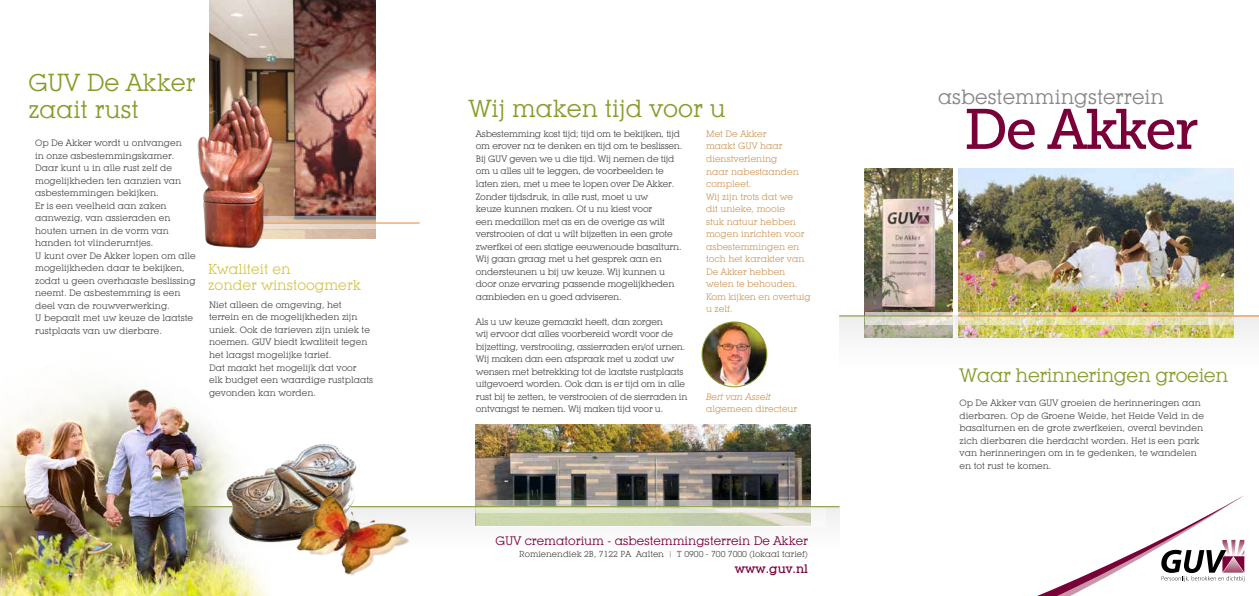
<style>
.page{position:relative;width:1259px;height:596px;background:#fff}
.page>*{position:absolute;margin:0;border:0;box-sizing:border-box;transform-origin:0 0}
.t1{font:56.6px "Museo Slab 500";letter-spacing:-.04em;color:#7a003a}
.t2{font:24px/27px "Lubalin Graph IT Cby BT";color:#889c2b}
.t3{font:20px "Lubalin Graph IT Cby BT";color:#878787}
.t4{font:19px "Lubalin Graph IT Cby BT";letter-spacing:-.02em;color:#889c2b}
.t5{font:14px/16px "Lubalin Graph IT Cby BT";color:#d5c54a}
.t6{font:12px "Lubalin Graph IT Cby BT";color:#7a003a}
.t7{font:500 12px "Lubalin Graph IT Cby BT";color:#7a003a}
.t8{font:9px/12.5px "Lubalin Graph IT Cby BT";color:#4a4a49}
.t9{font:9px/12.5px "Lubalin Graph IT Cby BT";letter-spacing:-.02em;color:#4a4a49}
.t10{font:9px/12.5px "Lubalin Graph IT Cby BT";color:#cd9859}
.t11{font:italic 9px "Lubalin Graph IT Cby BT";color:#cd9859}
.t12{font:8.5px "Lubalin Graph IT Cby BT";color:#4a4a49}
.s1{font-size:6.5px}
</style>
<div class="page">
<img style="left:209px;top:0;width:167px;height:222px">
<svg style="left:275px;top:222px;width:145px;height:17px"></svg>
<svg style="left:275px;top:215px;width:100px;height:13px"></svg>
<div style="left:0;top:506px;width:839px;height:42px;background:#fafafa"></div>
<div style="left:839px;top:315px;width:420px;height:54px;background:#fafaf9"></div>
<img style="left:958px;top:169px;width:275px;height:142px">
<img style="left:864px;top:169px;width:88px;height:142px">
<img style="left:958px;top:324px;width:275px;height:13px">
<svg style="left:864px;top:315px;width:91px;height:22px"></svg>
<svg style="left:864px;top:311px;width:88px;height:13px"></svg>
<svg style="left:958px;top:311px;width:275px;height:13px;background:#dcd59a"></svg>
<hr style="left:958px;top:315px;width:301px;height:1px;background:#e48730">
<hr style="left:839px;top:315px;width:113px;height:1px;background:#7e9126">
<svg style="left:1040px;top:495px;width:204px;height:100px"></svg>
<img style="left:476px;top:424px;width:335px;height:76px">
<div style="left:476px;top:506px;width:349px;height:20px;background:#f6f6f6"></div>
<svg style="left:476px;top:512px;width:335px;height:14px;background:#ccd5b1"></svg>
<svg style="left:476px;top:500px;width:335px;height:12px;background:#bbbcb1"></svg>
<hr style="left:0;top:506px;width:839px;height:1px;background:#7e9126">
<img style="left:702px;top:322px;width:65px;height:64px;border-radius:32px">
<div style="left:702px;top:321px;width:65px;height:66px;border:1px solid #889c2b;border-radius:50%"></div>
<img style="left:0;top:388px;width:272px;height:207px">
<hr style="left:210px;top:223px;width:210px;height:1px;background:#e48730">
<img style="left:197px;top:90px;width:78px;height:159px">
<img style="left:221px;top:442px;width:136px;height:100px">
<img style="left:277px;top:469px;width:149px;height:107px">
<h2 class="t2" style="left:28px;top:68px;width:169px">GUV De Akker zaait rust</h2>
<p class="t8" style="left:35px;top:136px;width:162px">Op De Akker wordt u ontvangen<br>in onze asbestemmingskamer.<br>Daar kunt u in alle rust zelf de mogelijkheden ten aanzien van asbestemmingen bekijken.<br>Er is een veelheid aan zaken aanwezig, van assieraden en houten urnen in de vorm van handen tot vlinderurntjes.<br>U kunt over De Akker lopen om alle mogelijkheden daar te bekijken, zodat u geen overhaaste beslissing neemt. De asbestemming is een deel van de rouwverwerking.<br>U bepaalt met uw keuze de laatste rustplaats van uw dierbare.</p>
<h3 class="t5" style="left:208px;top:261px;width:154px">Kwaliteit en<br>zonder winstoogmerk</h3>
<p class="t8" style="left:209px;top:298px;width:166px">Niet alleen de omgeving, het terrein en de mogelijkheden zijn uniek. Ook de tarieven zijn uniek te noemen. GUV biedt kwaliteit tegen het laagst mogelijke tarief.<br>Dat maakt het mogelijk dat voor<br>elk budget een waardige rustplaats gevonden kan worden.</p>
<h2 class="t2" style="left:469px;top:95px;width:259px">Wij maken tijd voor u</h2>
<p class="t9" style="left:476px;top:127px;width:208px">Asbestemming kost tijd; tijd om te bekijken, tijd om erover na te denken en tijd om te beslissen.<br>Bij GUV geven we u die tijd. Wij nemen de tijd om u alles uit te leggen, de voorbeelden te laten zien, met u mee te lopen over De Akker.<br>Zonder tijdsdruk, in alle rust, moet u uw<br>keuze kunnen maken. Of u nu kiest voor<br>een medaillon met as en de overige as wilt verstrooien of dat u wilt bijzetten in een grote zwerfkei of een statige eeuwenoude basalturn.<br>Wij gaan graag met u het gesprek aan en ondersteunen u bij uw keuze. Wij kunnen u door onze ervaring passende mogelijkheden aanbieden en u goed adviseren.</p>
<p class="t9" style="left:476px;top:315px;width:213px">Als u uw keuze gemaakt heeft, dan zorgen<br>wij ervoor dat alles voorbereid wordt voor de bijzetting, verstrooiing, assierraden en/of urnen.<br>Wij maken dan een afspraak met u zodat uw wensen met betrekking tot de laatste rustplaats uitgevoerd worden. Ook dan is er tijd om in alle rust bij te zetten, te verstrooien of de sierraden in ontvangst te nemen. Wij maken tijd voor u.</p>
<p class="t10" style="left:706px;top:127px;width:106px">Met De Akker<br>maakt GUV haar dienstverlening<br>naar nabestaanden compleet.<br>Wij zijn trots dat we<br>dit unieke, mooie<br>stuk natuur hebben mogen inrichten voor asbestemmingen en toch het karakter van<br>De Akker hebben weten te behouden.<br>Kom kijken en overtuig u zelf.</p>
<p class="t11" style="left:706px;top:391px;width:66px">Bert van Asselt</p>
<p class="t10" style="left:706px;top:402px;width:93px">algemeen directeur</p>
<h3 class="t6" style="left:495px;top:532px;width:314px">GUV crematorium - asbestemmingsterrein De Akker</h3>
<p class="t12" style="left:519px;top:548px;width:290px">Romienendiek 2B, 7122 PA Aalten <span class="s1">|</span> T 0900 - 700 7000 (lokaal tarief)</p>
<h3 class="t7" style="left:735px;top:560px;width:75px">www.guv.nl</h3>
<h3 class="t3" style="left:938px;top:85px;width:227px">asbestemmingsterrein</h3>
<h1 class="t1" style="left:963px;top:98px;width:236px">De Akker</h1>
<h3 class="t4" style="left:959px;top:364px;width:270px">Waar herinneringen groeien</h3>
<p class="t8" style="left:959px;top:396px;width:246px">Op De Akker van GUV groeien de herinneringen aan dierbaren. Op de Groene Weide, het Heide Veld in de basalturnen en de grote zwerfkeien, overal bevinden zich dierbaren die herdacht worden. Het is een park van herinneringen om in te gedenken, te wandelen en tot rust te komen.</p>
</div>
